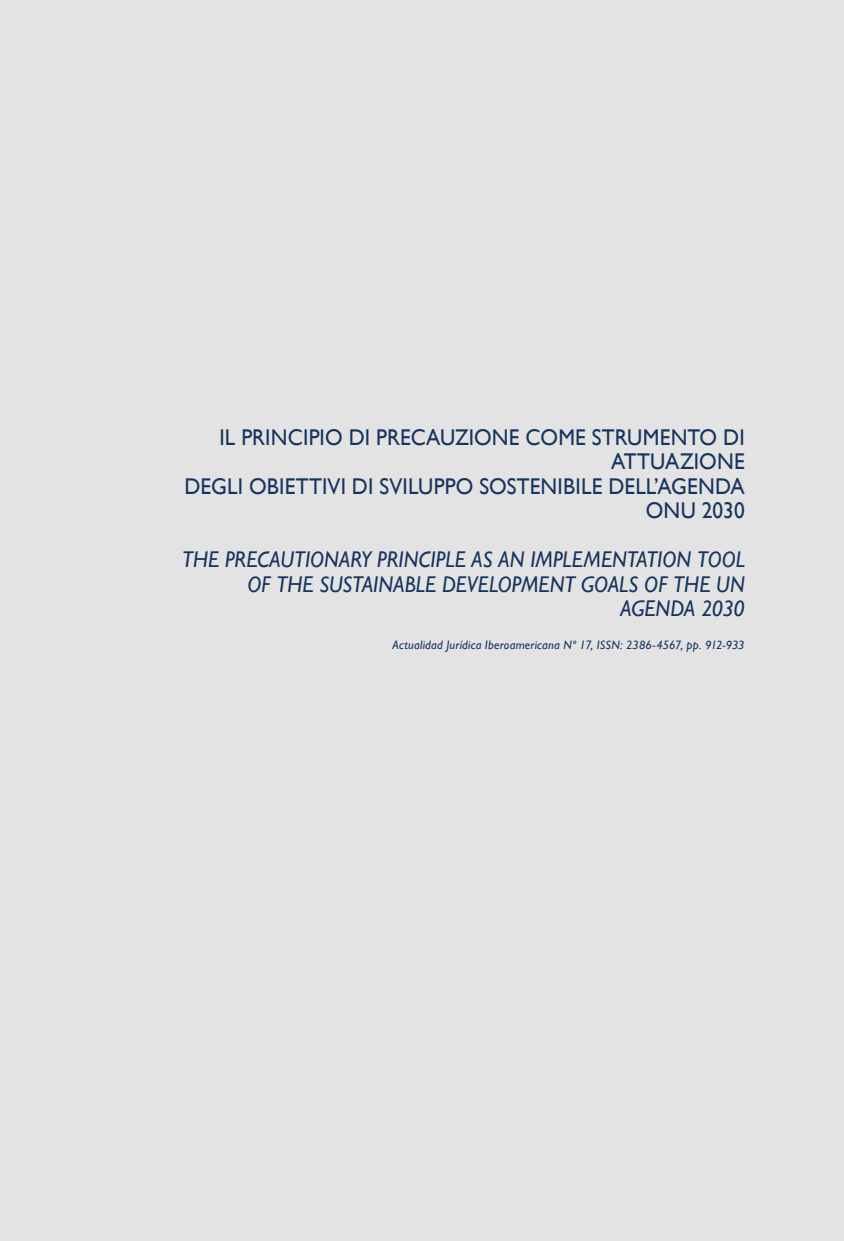
<style>
.page{position:relative;width:844px;height:1241px;background:#fff}
.page>*{position:absolute;margin:0;border:0;box-sizing:border-box;transform-origin:0 0}
.t1{font:22.75px/24.5px "Gill Sans";letter-spacing:.005em;color:#16345f;text-align:right;scale:.94 1}
.t2{font:italic 22.75px/24.5px "Gill Sans";color:#16345f;text-align:right;scale:.94 1}
.t3{font:italic 12.25px "Gill Sans";letter-spacing:.02em;color:#16345f}
</style>
<div class="page">
<div style="left:0;top:0;width:843px;height:1240px;background:#e3e3e3"></div>
<p class="t1" style="left:184px;top:424px;width:597px">IL PRINCIPIO DI PRECAUZIONE COME STRUMENTO DI<br>ATTUAZIONE<br>DEGLI OBIETTIVI DI SVILUPPO SOSTENIBILE DELL’AGENDA<br>ONU 2030</p>
<p class="t2" style="left:182px;top:547px;width:600px">THE PRECAUTIONARY PRINCIPLE AS AN IMPLEMENTATION TOOL<br>OF THE SUSTAINABLE DEVELOPMENT GOALS OF THE UN<br>AGENDA 2030</p>
<p class="t3" style="left:392px;top:638px;width:353px">Actualidad Jurídica Iberoamericana Nº 17, ISSN: 2386-4567, pp. 912-933</p>
</div>
